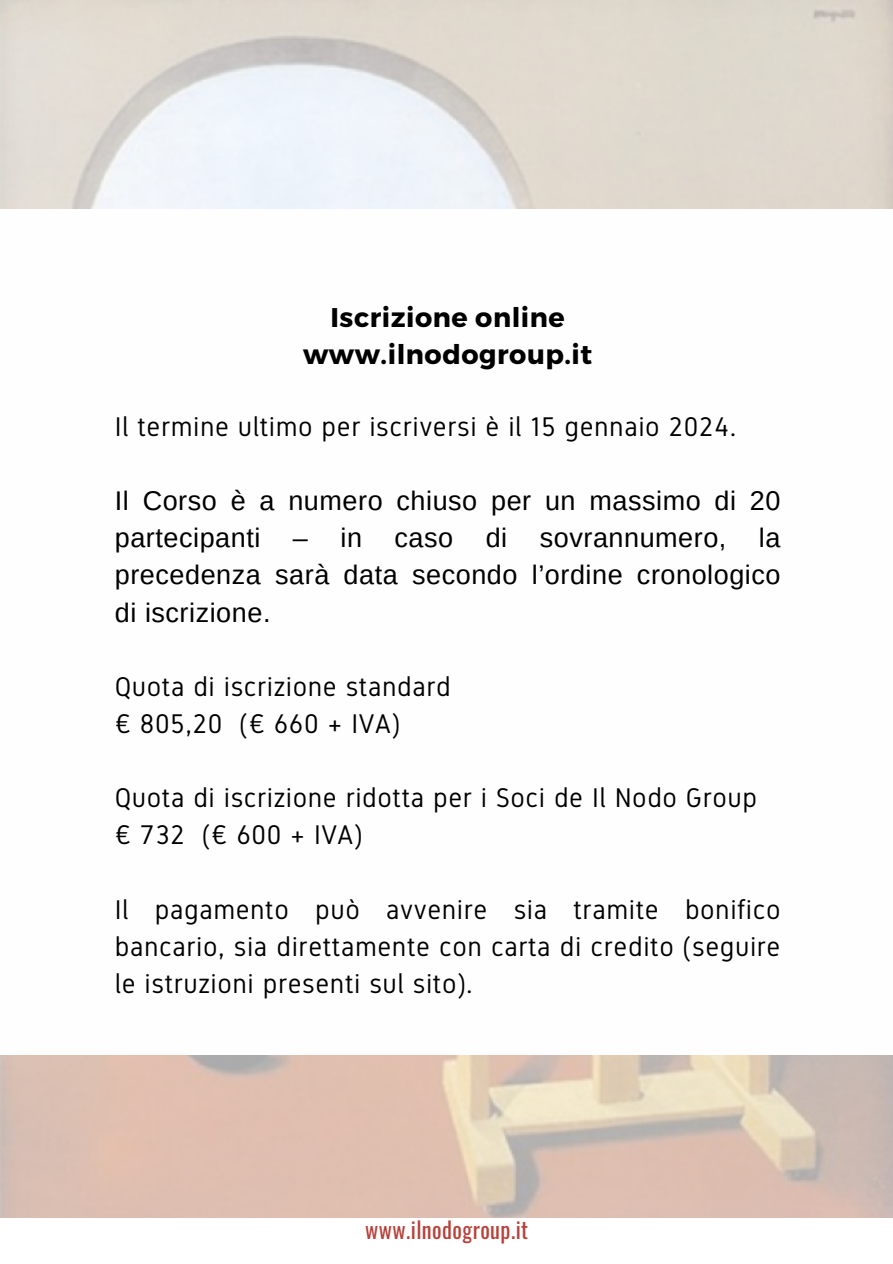
<style>
.page{position:relative;width:893px;height:1264px;background:#fff}
.page>*{position:absolute;margin:0;border:0;box-sizing:border-box;transform-origin:0 0}
.t1{font:27px/37.2px "Gidole";letter-spacing:.02em;color:#000;text-align:justify}
.t2{font:27px/37.2px "Arimo";letter-spacing:.02em;color:#000;text-align:justify}
.t3{font:700 27px "Montserrat";letter-spacing:.02em;color:#000}
.t4{font:22.35px "Oswald";letter-spacing:.02em;color:#b7423b}
</style>
<div class="page">
<p class="t3" style="left:330px;top:299px;width:236px">Iscrizione online</p>
<p class="t3" style="left:303px;top:337px;width:291px">www.ilnodogroup.it</p>
<p class="t1" style="left:115px;top:408px;width:623px">Il termine ultimo per iscriversi è il 15 gennaio 2024.</p>
<p class="t2" style="left:115px;top:482px;width:667px">Il Corso è a numero chiuso per un massimo di 20 partecipanti – in caso di sovrannumero, la precedenza sarà data secondo l’ordine cronologico di iscrizione.</p>
<p class="t1" style="left:115px;top:668px;width:337px">Quota di iscrizione standard</p>
<p class="t1" style="left:115px;top:705px;width:286px">€ 805,20 (€ 660 + IVA)</p>
<p class="t1" style="left:115px;top:779px;width:643px">Quota di iscrizione ridotta per i Soci de Il Nodo Group</p>
<p class="t1" style="left:115px;top:816px;width:249px">€ 732 (€ 600 + IVA)</p>
<p class="t1" style="left:115px;top:890px;width:667px">Il pagamento può avvenire sia tramite bonifico bancario, sia direttamente con carta di credito (seguire le istruzioni presenti sul sito).</p>
<p class="t4" style="left:365px;top:1212px;width:164px">www.ilnodogroup.it</p>
</div>
